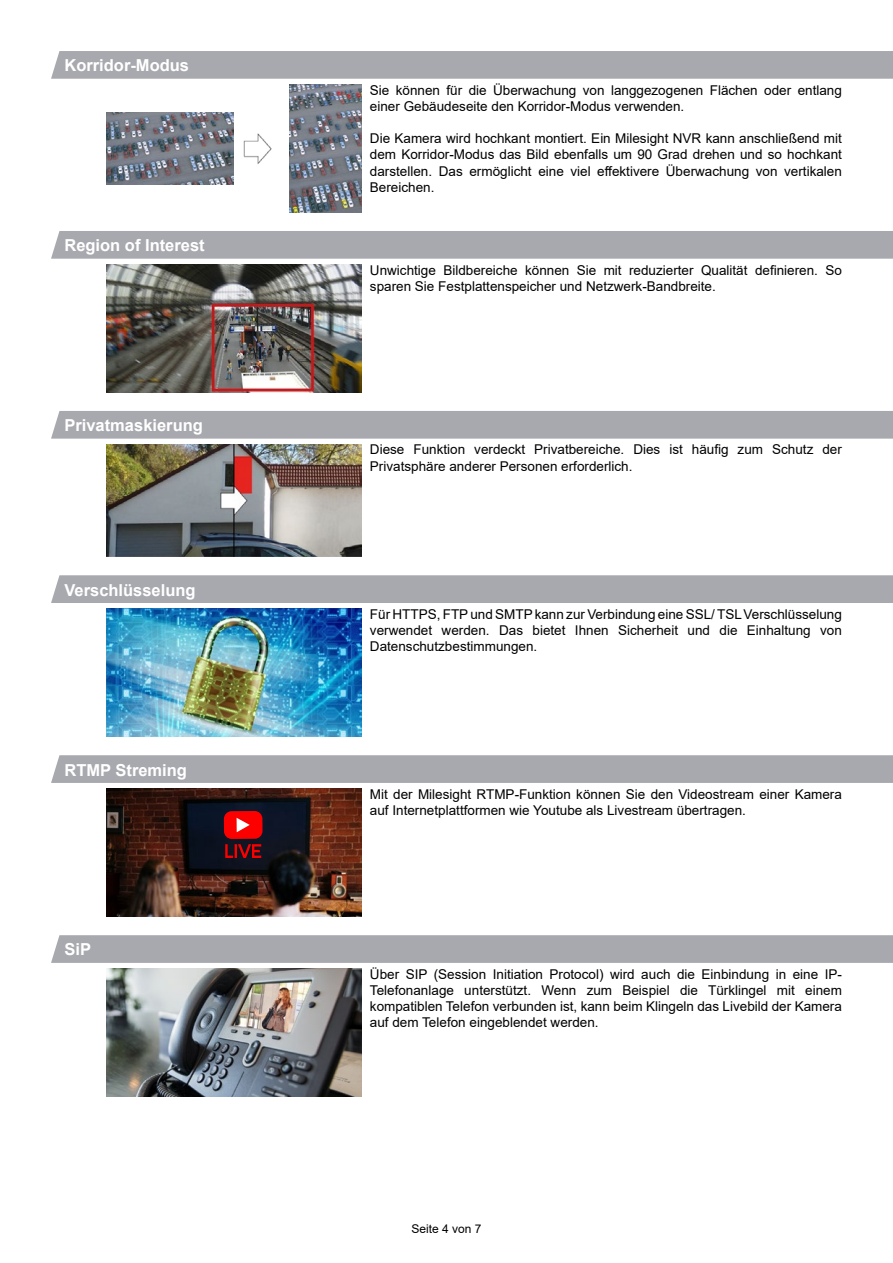
<style>
.page{position:relative;width:893px;height:1263px;background:#fff}
.page>*{position:absolute;margin:0;border:0;box-sizing:border-box;transform-origin:0 0}
.t1{font:700 16.5px "Arial";color:#fff}
.t2{font:13.5px/16.2px "Arial";color:#000}
.t3{font:12px "Arial";color:#000}
</style>
<div class="page">
<div style="left:51px;top:51px;width:842px;height:28px;background:#a8a9af"></div>
<img style="left:243px;top:133px;width:29px;height:31px">
<img style="left:106px;top:113px;width:128px;height:71px">
<img style="left:290px;top:85px;width:71px;height:127px">
<div style="left:51px;top:231px;width:842px;height:28px;background:#a8a9af"></div>
<img style="left:106px;top:265px;width:255px;height:127px">
<div style="left:51px;top:411px;width:842px;height:28px;background:#a8a9af"></div>
<img style="left:106px;top:445px;width:255px;height:111px">
<div style="left:51px;top:575px;width:842px;height:28px;background:#a8a9af"></div>
<img style="left:106px;top:609px;width:255px;height:127px">
<div style="left:51px;top:755px;width:842px;height:28px;background:#a8a9af"></div>
<img style="left:106px;top:789px;width:255px;height:127px">
<div style="left:224px;top:811px;width:39px;height:28px;background:#fc0000;border-radius:8px"></div>
<svg style="left:237px;top:818px;width:13px;height:14px"></svg>
<svg style="left:225px;top:844px;width:36px;height:14px"></svg>
<div style="left:51px;top:935px;width:842px;height:28px;background:#a8a9af"></div>
<img style="left:106px;top:969px;width:255px;height:127px">
<p class="t1" style="left:64px;top:54px;width:126px">Korridor-Modus</p>
<p class="t1" style="left:64px;top:234px;width:142px">Region of Interest</p>
<p class="t1" style="left:64px;top:414px;width:140px">Privatmaskierung</p>
<p class="t1" style="left:64px;top:578px;width:133px">Verschlüsselung</p>
<p class="t1" style="left:64px;top:758px;width:124px">RTMP Streming</p>
<p class="t1" style="left:64px;top:938px;width:28px">SiP</p>
<p class="t2" style="left:370px;top:82px;width:473px">Sie können für die Überwachung von langgezogenen Flächen oder entlang einer Gebäudeseite den Korridor-Modus verwenden.</p>
<p class="t2" style="left:370px;top:130px;width:473px;text-align:justify">Die Kamera wird hochkant montiert. Ein Milesight NVR kann anschließend mit dem Korridor-Modus das Bild ebenfalls um 90 Grad drehen und so hochkant darstellen. Das ermöglicht eine viel effektivere Überwachung von vertikalen Bereichen.</p>
<p class="t2" style="left:370px;top:262px;width:473px">Unwichtige Bildbereiche können Sie mit reduzierter Qualität definieren. So sparen Sie Festplattenspeicher und Netzwerk-Bandbreite.</p>
<p class="t2" style="left:370px;top:441px;width:473px">Diese Funktion verdeckt Privatbereiche. Dies ist häufig zum Schutz der<br>Privatsphäre anderer Personen erforderlich.</p>
<p class="t2" style="left:370px;top:606px;width:473px;text-align:justify">Für HTTPS, FTP und SMTP kann zur Verbindung eine SSL/ TSL Verschlüsselung verwendet werden. Das bietet Ihnen Sicherheit und die Einhaltung von Datenschutzbestimmungen.</p>
<p class="t2" style="left:370px;top:786px;width:473px">Mit der Milesight RTMP-Funktion können Sie den Videostream einer Kamera auf Internetplattformen wie Youtube als Livestream übertragen.</p>
<p class="t2" style="left:370px;top:966px;width:473px;text-align:justify">Über SIP (Session Initiation Protocol) wird auch die Einbindung in eine IP-Telefonanlage unterstützt. Wenn zum Beispiel die Türklingel mit einem kompatiblen Telefon verbunden ist, kann beim Klingeln das Livebild der Kamera auf dem Telefon eingeblendet werden.</p>
<p class="t3" style="left:411px;top:1220px;width:72px">Seite 4 von 7</p>
</div>
